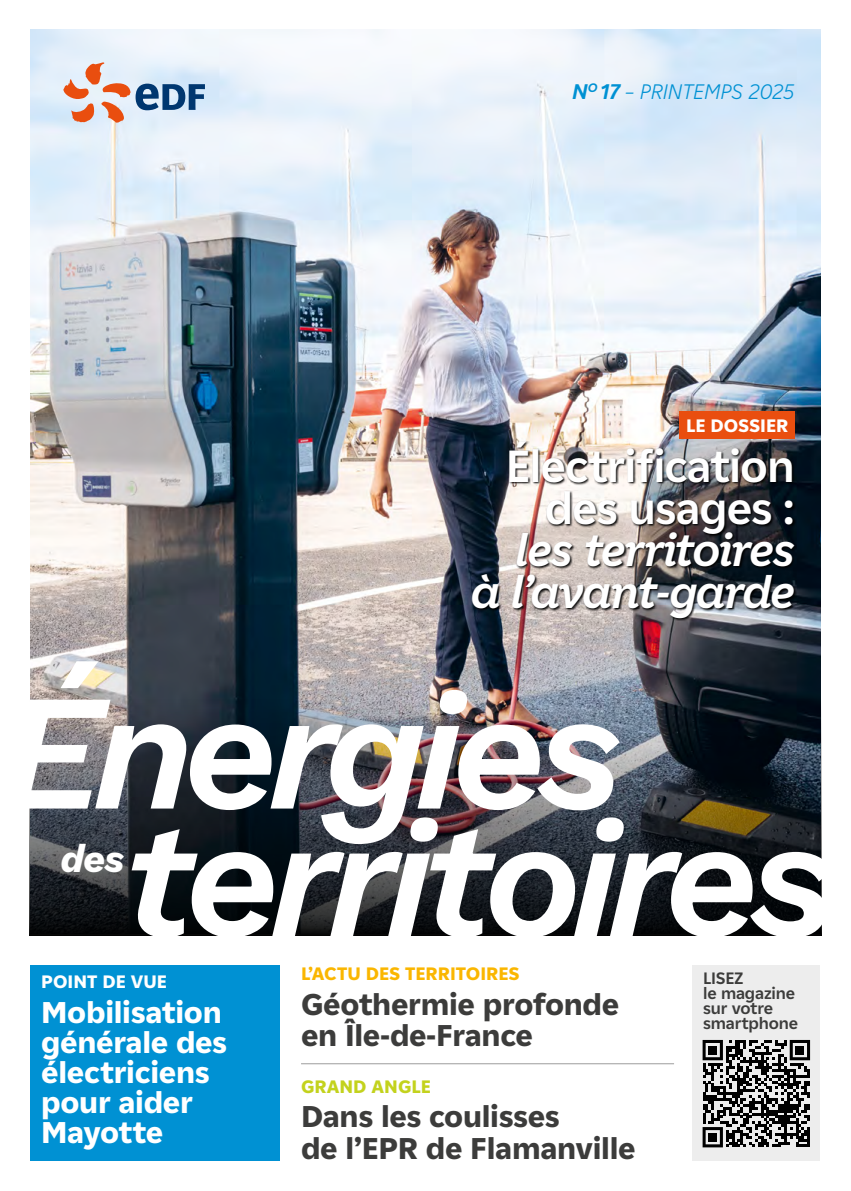
<style>
.page{position:relative;width:851px;height:1191px;background:#fff}
.page>*{position:absolute;margin:0;border:0;box-sizing:border-box;transform-origin:0 0}
.t1{font:italic 600 165px/127.5px "Work Sans";letter-spacing:-.06em;color:#fff}
.t2{font:italic 700 45px/42px "EDF2020 Soft";letter-spacing:-.02em;color:#fff;text-align:right}
.t3{font:700 45px/42px "EDF2020";letter-spacing:-.02em;color:#fff;text-align:right}
.t4{font:italic 700 38.4px "Work Sans";color:#fff}
.t5{font:800 30px/31.5px "EDF2020";letter-spacing:-.01em;color:#3c3c3b}
.t6{font:800 30px/30px "EDF2020";letter-spacing:-.01em;color:#fff}
.t7{font:italic 300 21px "EDF2020";color:#0091d3}
.t8{font:800 18px "EDF2020";color:#fab600}
.t9{font:800 18px "EDF2020";color:#fff}
.t10{font:800 18px "EDF2020";color:#c3d21d}
.t11{font:700 16.5px/15px "EDF2020";letter-spacing:-.01em;color:#3c3c3b}
.s1{font-family:"EDF2020 Soft";font-weight:700}
</style>
<div class="page">
<hr style="left:301px;top:1063px;width:373px;height:1px;background:#9d9d9c">
<div style="left:692px;top:965px;width:128px;height:196px;background:#ededed"></div>
<svg style="left:702px;top:1040px;width:108px;height:107px"></svg>
<div style="left:708px;top:1045px;width:9px;height:9px;background:#000"></div>
<div style="left:795px;top:1045px;width:9px;height:9px;background:#000"></div>
<div style="left:708px;top:1132px;width:9px;height:9px;background:#000"></div>
<div style="left:29px;top:965px;width:251px;height:196px;background:#0091d3"></div>
<img style="left:29px;top:30px;width:791px;height:903px">
<svg style="left:63px;top:62px;width:142px;height:61px;background:#c6c0c6"></svg>
<div style="left:472px;top:440px;width:324px;height:181px;background:#000;opacity:.97"></div>
<div style="left:679px;top:411px;width:115px;height:28px;background:#e94e0f"></div>
<img style="left:30px;top:697px;width:791px;height:238px">
<p class="t7" style="left:572px;top:77px;width:224px"><span class="s1">N</span><sup>O</sup> <span class="s1">17</span> – PRINTEMPS 2025</p>
<p class="t9" style="left:686px;top:412px;width:104px">LE DOSSIER</p>
<h2 class="t3" style="left:505px;top:443px;width:290px">Électrification des usages :</h2>
<h2 class="t2" style="left:471px;top:527px;width:325px">les territoires<br>à l’avant-garde</h2>
<h1 class="t1" style="left:123px;top:678px;width:713px;text-indent:-124px">Énergies territoires</h1>
<p class="t4" style="left:61px;top:829px;width:65px">des</p>
<p class="t9" style="left:41px;top:968px;width:127px">POINT DE VUE</p>
<p class="t6" style="left:41px;top:996px;width:182px">Mobilisation</p>
<p class="t6" style="left:41px;top:1026px;width:187px">générale des électriciens pour aider<br>Mayotte</p>
<p class="t8" style="left:301px;top:961px;width:220px">L’ACTU DES TERRITOIRES</p>
<p class="t5" style="left:301px;top:987px;width:319px">Géothermie profonde en Île-de-France</p>
<p class="t10" style="left:301px;top:1073px;width:131px">GRAND ANGLE</p>
<p class="t5" style="left:301px;top:1099px;width:336px">Dans les coulisses<br>de l’EPR de Flamanville</p>
<p class="t11" style="left:703px;top:969px;width:94px">LISEZ<br>le magazine sur votre</p>
<p class="t11" style="left:703px;top:1014px;width:96px">smartphone</p>
</div>
